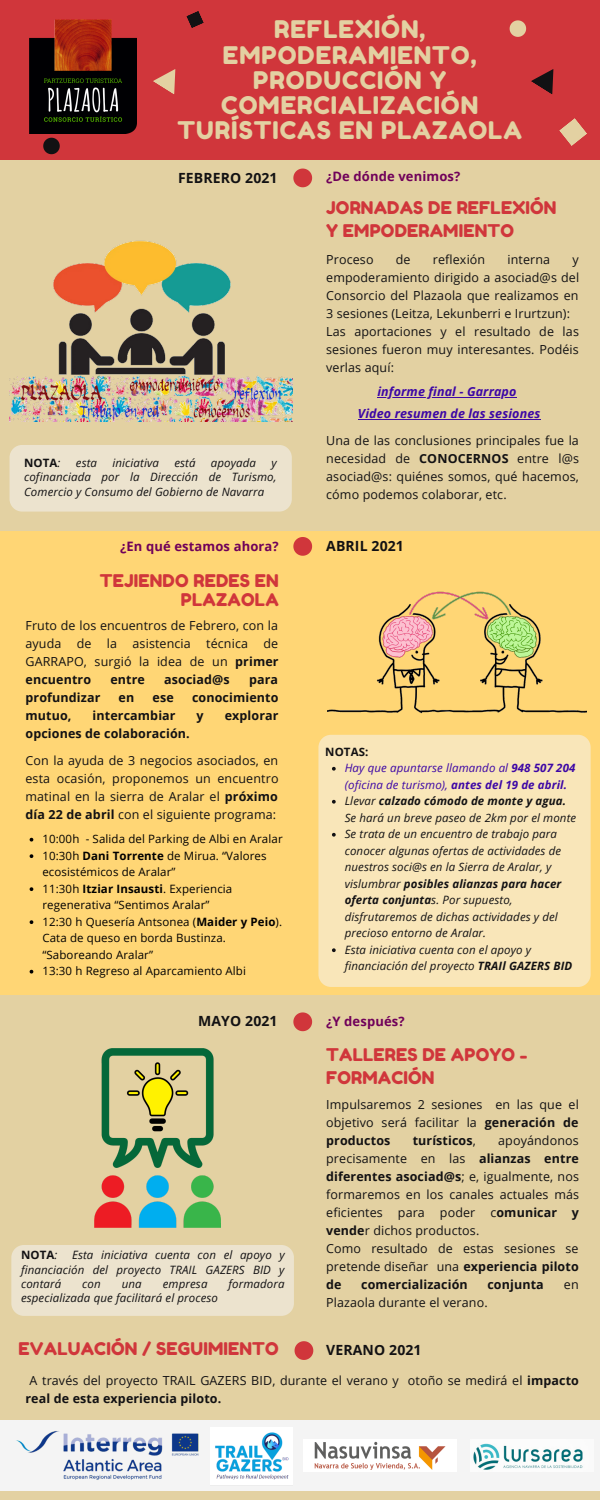
<style>
.page{position:relative;width:600px;height:1500px;background:#e3d1a2}
.page>*{position:absolute;margin:0;border:0;box-sizing:border-box;transform-origin:0 0}
.t1{font:29px/31.3px "Fredoka One";letter-spacing:.1em;color:#e3d1a2;text-align:center}
.t2{font:24.3px/25.1px "Fredoka One";letter-spacing:.04em;color:#e3d1a2;text-align:center}
.t3{font:17.5px/22.5px "Fredoka One";letter-spacing:.01em;color:#d0363b}
.t4{font:700 14px "Open Sans";letter-spacing:.01em;color:#121113}
.t5{font:700 13px "Open Sans";letter-spacing:.01em;color:#70005a}
.t6{font:12.5px/18px "Open Sans";letter-spacing:.01em;color:#121113;text-align:justify}
.t7{font:700 12.5px "Open Sans";letter-spacing:.01em;color:#121113}
.t8{font:italic 700 12.5px "Open Sans";letter-spacing:.01em;color:#3d07a6}
.t9{font:italic 11.5px/16.5px "Open Sans";letter-spacing:.01em;color:#121113}
.t10{font:11.5px/16.5px "Open Sans";letter-spacing:.01em;color:#000}
.t11{font:italic 11.5px/16.5px "Open Sans";letter-spacing:.01em;color:#3d07a6}
.t12{font:700 11.5px "Open Sans";letter-spacing:.01em;color:#121113}
.s1{font-weight:400;font-style:italic}
.s2{font-weight:700}
.s3{font-weight:400}
</style>
<div class="page">
<svg style="left:293px;top:169px;width:19px;height:18px"></svg>
<svg style="left:293px;top:1012px;width:19px;height:19px"></svg>
<svg style="left:295px;top:1341px;width:18px;height:19px"></svg>
<img style="left:9px;top:241px;width:284px;height:181px">
<img style="left:94px;top:1049px;width:126px;height:178px">
<div style="left:0;top:0;width:600px;height:159px;background:#d0363b"></div>
<svg style="left:153px;top:69px;width:23px;height:25px"></svg>
<svg style="left:531px;top:69px;width:23px;height:25px"></svg>
<svg style="left:510px;top:20px;width:16px;height:17px"></svg>
<svg style="left:43px;top:138px;width:17px;height:16px"></svg>
<svg style="left:186px;top:11px;width:18px;height:17px"></svg>
<svg style="left:559px;top:118px;width:28px;height:28px"></svg>
<img style="left:29px;top:19px;width:107px;height:114px">
<div style="left:0;top:531px;width:600px;height:464px;background:#ffd675"></div>
<img style="left:327px;top:591px;width:260px;height:123px">
<div style="left:10px;top:445px;width:282px;height:67px;background:#ece3ce;border-radius:13px"></div>
<svg style="left:293px;top:537px;width:19px;height:19px"></svg>
<div style="left:11px;top:1245px;width:283px;height:71px;background:#ece3ce;border-radius:13px"></div>
<div style="left:318px;top:735px;width:273px;height:252px;background:#f9e6b9;border-radius:13px"></div>
<div style="left:0;top:1420px;width:600px;height:71px;background:#f4f4f4"></div>
<img style="left:16px;top:1427px;width:204px;height:58px">
<img style="left:211px;top:1428px;width:81px;height:57px">
<img style="left:303px;top:1439px;width:154px;height:33px">
<img style="left:473px;top:1443px;width:110px;height:27px">
<svg style="left:332px;top:767px;width:4px;height:4px"></svg>
<svg style="left:332px;top:800px;width:4px;height:4px"></svg>
<svg style="left:332px;top:833px;width:4px;height:4px"></svg>
<svg style="left:332px;top:948px;width:4px;height:4px"></svg>
<svg style="left:30px;top:838px;width:3px;height:4px"></svg>
<svg style="left:30px;top:854px;width:3px;height:4px"></svg>
<svg style="left:30px;top:887px;width:3px;height:4px"></svg>
<svg style="left:30px;top:920px;width:3px;height:4px"></svg>
<svg style="left:30px;top:970px;width:3px;height:4px"></svg>
<hr style="left:377px;top:397px;width:140px;height:1px;background:#3d07a6">
<hr style="left:358px;top:419px;width:182px;height:1px;background:#3d07a6">
<p class="t2" style="left:178px;top:17px;width:346px">REFLEXIÓN,<br>EMPODERAMIENTO,<br>PRODUCCIÓN Y<br>COMERCIALIZACIÓN<br>TURÍSTICAS EN PLAZAOLA</p>
<p class="t1" style="left:104px;top:39px;width:405px">CÓMO ESTUDIAR ANTES<br>DE LOS EXÁMENES DE<br>MANERA EFICAZ</p>
<p class="t4" style="left:178px;top:168px;width:101px">FEBRERO 2021</p>
<p class="t5" style="left:326px;top:167px;width:136px">¿De dónde venimos?</p>
<p class="t3" style="left:326px;top:197px;width:232px">JORNADAS DE REFLEXIÓN<br>Y EMPODERAMIENTO</p>
<p class="t12" style="left:24px;top:455px;width:38px">NOTA<span class="s1">:</span></p>
<p class="t9" style="left:76px;top:454px;width:23px">esta</p>
<p class="t9" style="left:112px;top:454px;width:48px">iniciativa</p>
<p class="t9" style="left:174px;top:454px;width:23px">está</p>
<p class="t9" style="left:211px;top:454px;width:47px">apoyada</p>
<p class="t9" style="left:24px;top:455px;width:254px;line-height:14.2px;text-align:justify;text-indent:247px">y cofinanciada por la Dirección de Turismo, Comercio y Consumo del Gobierno de Navarra</p>
<p class="t6" style="left:326px;top:250px;width:49px">Proceso</p>
<p class="t6" style="left:396px;top:250px;width:16px">de</p>
<p class="t6" style="left:433px;top:250px;width:54px">reflexión</p>
<p class="t6" style="left:508px;top:250px;width:44px">interna</p>
<p class="t6" style="left:326px;top:250px;width:255px;text-indent:246px">y empoderamiento dirigido a asociad@s del Consorcio del Plazaola que realizamos en 3 sesiones (Leitza, Lekunberri e Irurtzun):</p>
<p class="t6" style="left:326px;top:322px;width:254px">Las aportaciones y el resultado de las sesiones fueron muy interesantes. Podéis verlas aquí:</p>
<p class="t8" style="left:377px;top:383px;width:141px">informe final - Garrapo</p>
<p class="t8" style="left:358px;top:405px;width:184px">Video resumen de las sesiones</p>
<p class="t6" style="left:326px;top:432px;width:254px">Una de las conclusiones principales fue la necesidad de <span class="s2">CONOCERNOS</span> entre l@s asociad@s: quiénes somos, qué hacemos, cómo podemos colaborar, etc.</p>
<p class="t5" style="left:120px;top:537px;width:160px">¿En qué estamos ahora?</p>
<p class="t4" style="left:326px;top:536px;width:79px">ABRIL 2021</p>
<p class="t3" style="left:100px;top:572px;width:180px;line-height:18.8px;text-align:right">TEJIENDO REDES EN<br>PLAZAOLA</p>
<p class="t6" style="left:26px;top:616px;width:255px">Fruto de los encuentros de Febrero, con la ayuda de la asistencia técnica de GARRAPO, surgió la idea de un <span class="s2">primer encuentro</span></p>
<p class="t7" style="left:110px;top:670px;width:36px">entre</p>
<p class="t7" style="left:164px;top:670px;width:67px">asociad@s</p>
<p class="t7" style="left:249px;top:670px;width:31px">para</p>
<p class="t7" style="left:26px;top:688px;width:76px">profundizar</p>
<p class="t7" style="left:119px;top:688px;width:17px">en</p>
<p class="t7" style="left:153px;top:688px;width:23px">ese</p>
<p class="t7" style="left:192px;top:688px;width:88px">conocimiento</p>
<p class="t7" style="left:26px;top:706px;width:48px">mutuo,</p>
<p class="t7" style="left:93px;top:706px;width:85px">intercambiar</p>
<p class="t7" style="left:197px;top:706px;width:9px">y</p>
<p class="t7" style="left:225px;top:706px;width:55px">explorar</p>
<p class="t7" style="left:26px;top:724px;width:166px">opciones de colaboración.</p>
<p class="t6" style="left:26px;top:751px;width:255px">Con la ayuda de 3 negocios asociados, en esta ocasión, proponemos un encuentro matinal en la sierra de Aralar el <span class="s2">próximo día 22 de abril</span> con el siguiente programa:</p>
<p class="t10" style="left:42px;top:830px;width:242px">10:00h - Salida del Parking de Albi en Aralar</p>
<p class="t10" style="left:42px;top:847px;width:226px">10:30h <span class="s2">Dani Torrente</span> de Mirua. “Valores ecosistémicos de Aralar”</p>
<p class="t10" style="left:42px;top:880px;width:191px">11:30h <span class="s2">Itziar Insausti</span>. Experiencia regenerativa “Sentimos Aralar”</p>
<p class="t10" style="left:42px;top:913px;width:241px">12:30 h Quesería Antsonea (<span class="s2">Maider y Peio</span>).<br>Cata de queso en borda Bustinza. “Saboreando Aralar”</p>
<p class="t10" style="left:42px;top:962px;width:205px">13:30 h Regreso al Aparcamiento Albi</p>
<p class="t12" style="left:325px;top:743px;width:45px">NOTAS:</p>
<p class="t11" style="left:345px;top:759px;width:232px">Hay que apuntarse llamando al <span class="s2">948 507 204 </span>(oficina de turismo), <span class="s2">antes del 19 de abril.</span></p>
<p class="t9" style="left:345px;top:792px;width:233px">Llevar <span class="s2">calzado cómodo de monte y agua.<br></span>Se hará un breve paseo de 2km por el monte</p>
<p class="t9" style="left:345px;top:825px;width:218px">Se trata de un encuentro de trabajo para conocer algunas ofertas de actividades de nuestros soci@s en la Sierra de Aralar, y vislumbrar <span class="s2">posibles alianzas para hacer oferta conjunta</span>s. Por supuesto, disfrutaremos de dichas actividades y del precioso entorno de Aralar.</p>
<p class="t9" style="left:345px;top:941px;width:229px">Esta iniciativa cuenta con el apoyo y financiación del proyecto <span class="s2">TRAIl GAZERS BID</span></p>
<p class="t4" style="left:198px;top:1012px;width:81px">MAYO 2021</p>
<p class="t5" style="left:326px;top:1012px;width:80px">¿Y después?</p>
<p class="t9" style="left:21px;top:1248px;width:265px;line-height:14.2px;text-align:justify;text-indent:51px">Esta iniciativa cuenta con el apoyo y financiación del proyecto TRAIL GAZERS BID y contará</p>
<p class="t12" style="left:21px;top:1247px;width:38px">NOTA<span class="s1">:</span></p>
<p class="t9" style="left:82px;top:1275px;width:20px">con</p>
<p class="t9" style="left:122px;top:1275px;width:21px">una</p>
<p class="t9" style="left:163px;top:1275px;width:46px">empresa</p>
<p class="t9" style="left:229px;top:1275px;width:58px">formadora</p>
<p class="t9" style="left:21px;top:1289px;width:199px">especializada que facilitará el proceso</p>
<p class="t3" style="left:326px;top:1043px;width:203px">TALLERES DE APOYO -<br>FORMACIÓN</p>
<p class="t6" style="left:326px;top:1095px;width:254px">Impulsaremos 2 sesiones en las que el objetivo será facilitar la <span class="s2">generación de productos</span></p>
<p class="t6" style="left:326px;top:1131px;width:255px;text-indent:172px">apoyándonos precisamente en las <span class="s2">alianzas entre diferentes asociad@s</span>; e, igualmente, nos formaremos en los canales actuales más eficientes para poder c<span class="s2">omunicar y vende</span>r dichos productos.</p>
<p class="t6" style="left:326px;top:1239px;width:254px">Como resultado de estas sesiones se pretende diseñar una <span class="s2">experiencia piloto de</span></p>
<p class="t7" style="left:413px;top:1132px;width:65px">turísticos<span class="s3">,</span></p>
<p class="t7" style="left:361px;top:1276px;width:108px">comercialización</p>
<p class="t7" style="left:487px;top:1276px;width:58px">conjunta</p>
<p class="t6" style="left:564px;top:1275px;width:16px">en</p>
<p class="t6" style="left:326px;top:1293px;width:163px">Plazaola durante el verano.</p>
<p class="t3" style="left:19px;top:1338px;width:262px">EVALUACIÓN / SEGUIMIENTO</p>
<p class="t4" style="left:326px;top:1340px;width:97px">VERANO 2021</p>
<p class="t6" style="left:26px;top:1372px;width:555px;text-indent:4px">A través del proyecto TRAIL GAZERS BID, durante el verano y otoño se medirá el <span class="s2">impacto real de esta experiencia piloto.</span></p>
</div>
